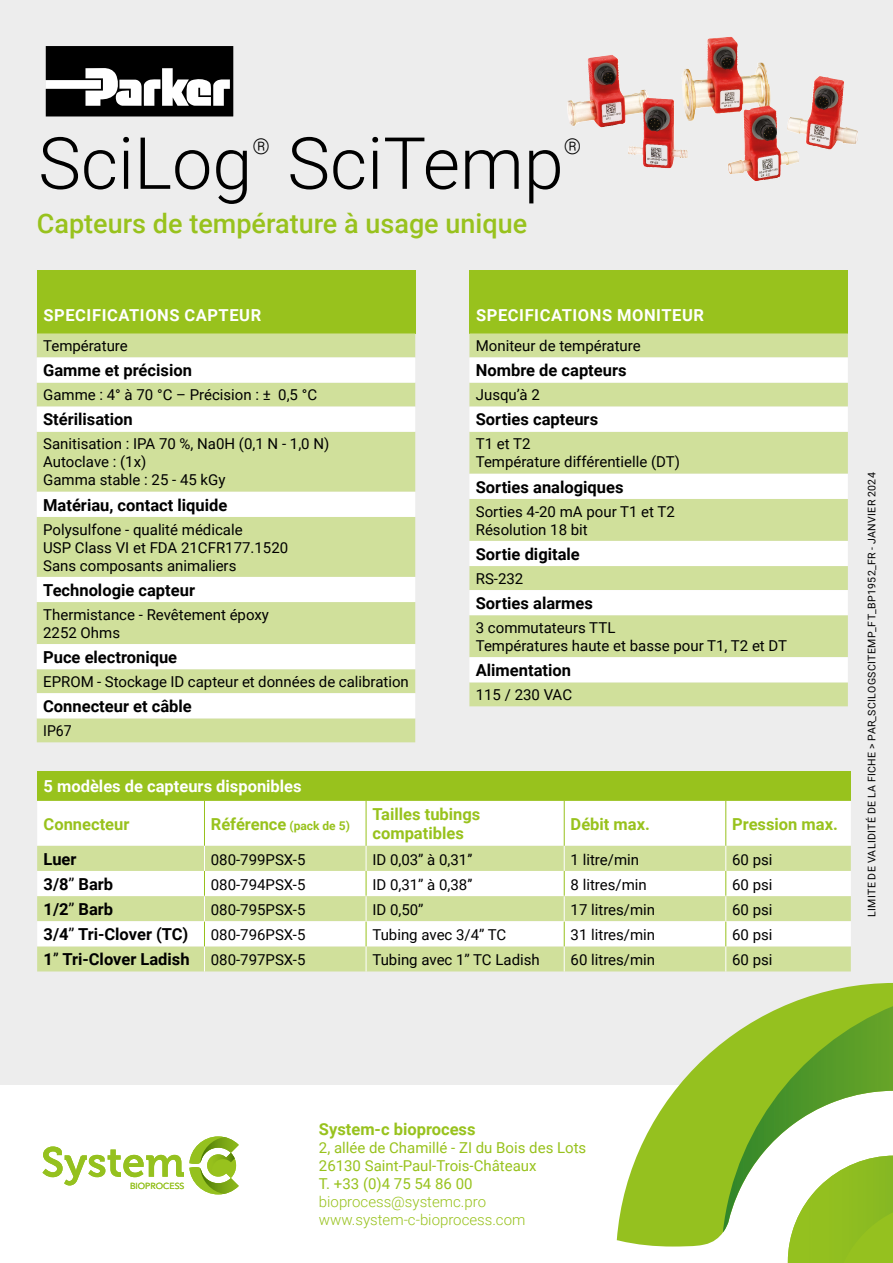
<style>
.page{position:relative;width:893px;height:1263px;background:#fff}
.page>*{position:absolute;margin:0;border:0;box-sizing:border-box;transform-origin:0 0}
.t1{font:300 72px "Roboto";color:#000}
.t2{font:500 27px "Roboto";color:#98c21d}
.t3{font:300 21.9px "Roboto";color:#000}
.ss_titre_tableau{font:700 16.5px "Roboto";color:#000}
.t4{font:700 16.5px/19.8px "Roboto";color:#98c21d}
.t5{font:700 16.5px "Roboto";letter-spacing:.035em;color:#fff}
.t6{font:700 16.5px "Roboto";color:#fff}
.t7{font:15px "Roboto";color:#000}
.t8{font:15px/18px "Roboto";color:#98c21d}
.t9{font:300 15px/18px "Roboto";color:#98c21d}
.t10{font:15px "Roboto";color:#000;scale:.94 1}
.t11{font:10.5px "Roboto";letter-spacing:.035em;color:#000}
.t12{font:8.85px "Avenir";color:#95c11f}
.s1{font-size:12px}
.s2{font-weight:400}
</style>
<div class="page">
<div style="left:0;top:0;width:893px;height:1084px;background:#ededed"></div>
<svg style="left:617px;top:983px;width:276px;height:263px"></svg>
<div style="left:783px;top:1232px;width:110px;height:31px;background:#94c11f"></div>
<img style="left:723px;top:999px;width:170px;height:233px">
<svg style="left:43px;top:1136px;width:196px;height:58px"></svg>
<div style="left:37px;top:270px;width:378px;height:63px;background:#98c21d"></div>
<div style="left:37px;top:333px;width:378px;height:409px;background:#d0e09b"></div>
<svg style="left:37px;top:357px;width:378px;height:361px;background:#e3ecc5"></svg>
<div style="left:469px;top:270px;width:379px;height:63px;background:#98c21d"></div>
<div style="left:469px;top:333px;width:379px;height:373px;background:#d0e09b"></div>
<svg style="left:469px;top:357px;width:379px;height:325px;background:#e5eec9"></svg>
<div style="left:37px;top:771px;width:814px;height:30px;background:#98c21d"></div>
<svg style="left:37px;top:801px;width:814px;height:170px;background:#eaf1d2"></svg>
<img style="left:682px;top:37px;width:48px;height:84px">
<svg style="left:46px;top:46px;width:187px;height:71px;background:#494949"></svg>
<p class="t1" style="left:38px;top:113px;width:216px">SciLog</p>
<p class="t3" style="left:252px;top:131px;width:19px">®</p>
<p class="t1" style="left:287px;top:113px;width:278px">SciTemp</p>
<p class="t3" style="left:564px;top:131px;width:19px">®</p>
<p class="t2" style="left:37px;top:204px;width:492px">Capteurs de température à usage unique</p>
<p class="t5" style="left:43px;top:303px;width:219px">SPECIFICATIONS CAPTEUR</p>
<p class="t7" style="left:43px;top:335px;width:86px">Température</p>
<p class="ss_titre_tableau" style="left:43px;top:359px;width:150px">Gamme et précision</p>
<p class="t7" style="left:43px;top:384px;width:275px">Gamme : 4° à 70 °C – Précision : ± 0,5 °C</p>
<p class="ss_titre_tableau" style="left:43px;top:408px;width:91px">Stérilisation</p>
<p class="t7" style="left:43px;top:434px;width:288px">Sanitisation : IPA 70 %, Na0H (0,1 N - 1,0 N)</p>
<p class="t7" style="left:43px;top:452px;width:105px">Autoclave : (1x)</p>
<p class="t7" style="left:43px;top:470px;width:184px">Gamma stable : 25 - 45 kGy</p>
<p class="ss_titre_tableau" style="left:43px;top:493px;width:186px">Matériau, contact liquide</p>
<p class="t7" style="left:43px;top:519px;width:201px">Polysulfone - qualité médicale</p>
<p class="t7" style="left:43px;top:537px;width:247px">USP Class VI et FDA 21CFR177.1520</p>
<p class="t7" style="left:43px;top:555px;width:195px">Sans composants animaliers</p>
<p class="ss_titre_tableau" style="left:43px;top:578px;width:153px">Technologie capteur</p>
<p class="t7" style="left:43px;top:604px;width:227px">Thermistance - Revêtement époxy</p>
<p class="t7" style="left:43px;top:622px;width:78px">2252 Ohms</p>
<p class="ss_titre_tableau" style="left:43px;top:645px;width:136px">Puce electronique</p>
<p class="t7" style="left:43px;top:671px;width:367px">EPROM - Stockage ID capteur et données de calibration</p>
<p class="ss_titre_tableau" style="left:43px;top:694px;width:150px">Connecteur et câble</p>
<p class="t10" style="left:43px;top:720px;width:32px">IP67</p>
<p class="t5" style="left:476px;top:303px;width:229px">SPECIFICATIONS MONITEUR</p>
<p class="t7" style="left:476px;top:335px;width:166px">Moniteur de température</p>
<p class="ss_titre_tableau" style="left:476px;top:359px;width:152px">Nombre de capteurs</p>
<p class="t7" style="left:476px;top:384px;width:66px">Jusqu’à 2</p>
<p class="ss_titre_tableau" style="left:476px;top:408px;width:124px">Sorties capteurs</p>
<p class="t7" style="left:476px;top:434px;width:56px">T1 et T2</p>
<p class="t7" style="left:476px;top:452px;width:206px">Température différentielle (DT)</p>
<p class="ss_titre_tableau" style="left:476px;top:475px;width:149px">Sorties analogiques</p>
<p class="t7" style="left:476px;top:501px;width:201px">Sorties 4-20 mA pour T1 et T2</p>
<p class="t7" style="left:476px;top:519px;width:114px">Résolution 18 bit</p>
<p class="ss_titre_tableau" style="left:476px;top:542px;width:106px">Sortie digitale</p>
<p class="t7" style="left:476px;top:568px;width:49px">RS-232</p>
<p class="ss_titre_tableau" style="left:476px;top:591px;width:119px">Sorties alarmes</p>
<p class="t7" style="left:476px;top:617px;width:141px">3 commutateurs TTL</p>
<p class="t7" style="left:476px;top:635px;width:313px">Températures haute et basse pour T1, T2 et DT</p>
<p class="ss_titre_tableau" style="left:476px;top:658px;width:97px">Alimentation</p>
<p class="t7" style="left:476px;top:684px;width:98px">115 / 230 VAC</p>
<p class="t6" style="left:44px;top:775px;width:260px">5 modèles de capteurs disponibles</p>
<p class="t4" style="left:44px;top:813px;width:87px">Connecteur</p>
<p class="t4" style="left:211px;top:813px;width:141px">Référence <span class="s1">(pack de 5)</span></p>
<p class="t4" style="left:372px;top:803px;width:109px">Tailles tubings compatibles</p>
<p class="t4" style="left:571px;top:813px;width:81px">Débit max.</p>
<p class="t4" style="left:732px;top:813px;width:107px">Pression max.</p>
<p class="ss_titre_tableau" style="left:44px;top:847px;width:35px">Luer</p>
<p class="t7" style="left:211px;top:849px;width:96px">080-799PSX-5</p>
<p class="t7" style="left:372px;top:849px;width:102px">ID 0,03’’ à 0,31’’</p>
<p class="t7" style="left:571px;top:849px;width:70px">1 litre/min</p>
<p class="t7" style="left:732px;top:849px;width:42px">60 psi</p>
<p class="ss_titre_tableau" style="left:44px;top:872px;width:71px">3/8<span class="s2">’’</span> Barb</p>
<p class="t7" style="left:211px;top:874px;width:96px">080-794PSX-5</p>
<p class="t7" style="left:372px;top:874px;width:102px">ID 0,31’’ à 0,38’’</p>
<p class="t7" style="left:571px;top:874px;width:78px">8 litres/min</p>
<p class="t7" style="left:732px;top:874px;width:42px">60 psi</p>
<p class="ss_titre_tableau" style="left:44px;top:897px;width:71px">1/2<span class="s2">’’</span> Barb</p>
<p class="t7" style="left:211px;top:899px;width:96px">080-795PSX-5</p>
<p class="t7" style="left:372px;top:899px;width:53px">ID 0,50’’</p>
<p class="t7" style="left:571px;top:899px;width:86px">17 litres/min</p>
<p class="t7" style="left:732px;top:899px;width:42px">60 psi</p>
<p class="ss_titre_tableau" style="left:44px;top:922px;width:146px">3/4<span class="s2">’’</span> Tri-Clover (TC)</p>
<p class="t7" style="left:211px;top:924px;width:96px">080-796PSX-5</p>
<p class="t7" style="left:372px;top:924px;width:135px">Tubing avec 3/4’’ TC</p>
<p class="t7" style="left:571px;top:924px;width:86px">31 litres/min</p>
<p class="t7" style="left:732px;top:924px;width:42px">60 psi</p>
<p class="ss_titre_tableau" style="left:44px;top:948px;width:148px">1<span class="s2">’’</span> Tri-Clover Ladish</p>
<p class="t7" style="left:211px;top:949px;width:96px">080-797PSX-5</p>
<p class="t7" style="left:372px;top:949px;width:169px">Tubing avec 1’’ TC Ladish</p>
<p class="t7" style="left:571px;top:949px;width:86px">60 litres/min</p>
<p class="t7" style="left:732px;top:949px;width:42px">60 psi</p>
<p class="t11" style="left:864px;top:917px;width:446px;rotate:-90deg">LIMITE DE VALIDITÉ DE LA FICHE &gt; PAR_SCILOGSCITEMP_FT_BP1952_FR - JANVIER 2024</p>
<p class="t12" style="left:130px;top:1178px;width:56px">BIOPROCESS</p>
<p class="t4" style="left:319px;top:1119px;width:158px">System-c bioprocess</p>
<p class="t8" style="left:319px;top:1138px;width:269px">2, allée de Chamillé - ZI du Bois des Lots<br>26130 Saint-Paul-Trois-Châteaux<br>T. +33 (0)4 75 54 86 00</p>
<p class="t9" style="left:319px;top:1192px;width:208px">bioprocess@systemc.pro www.system-c-bioprocess.com</p>
</div>
